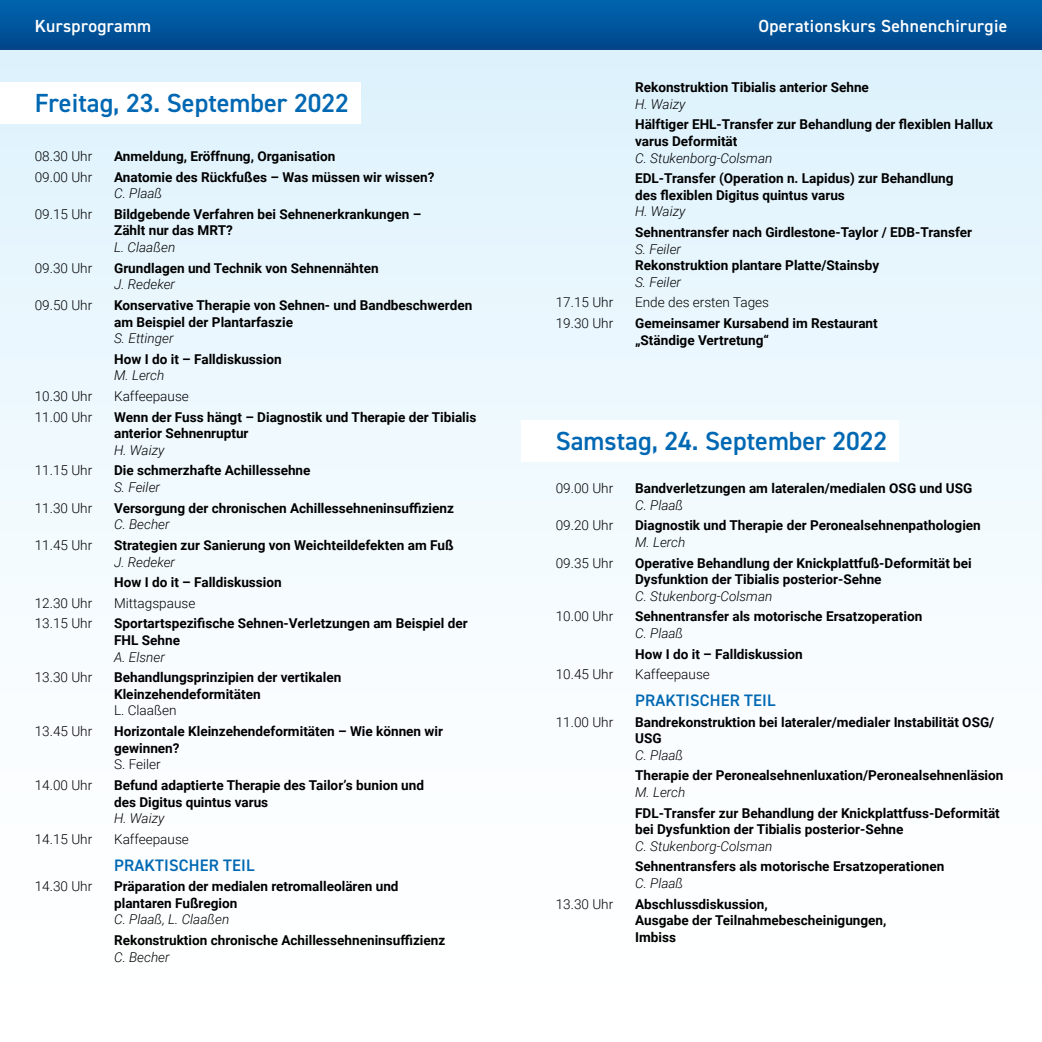
<style>
.page{position:relative;width:1042px;height:1042px;background:#fff}
.page>*{position:absolute;margin:0;border:0;box-sizing:border-box;transform-origin:0 0}
.t1{font:600 26.25px "DIN2014";color:#0068b3}
.t2{font:600 17.5px "DIN2014";letter-spacing:.02em;color:#fff}
.t3{font:600 16.62px "DIN2014";letter-spacing:.01em;color:#0068b3}
.t4{font:700 13.65px/16.6px "Roboto";color:#000}
.t5{font:300 13.65px "Roboto";color:#000}
.t6{font:italic 300 13.65px "Roboto";color:#000}
</style>
<div class="page">
<div style="left:0;top:50px;width:1042px;height:992px;background:linear-gradient(to bottom,#dff3fd,#fff)"></div>
<div style="left:507px;top:0;width:535px;height:50px;background:linear-gradient(to bottom,#0066af,#01458a)"></div>
<div style="left:0;top:0;width:521px;height:50px;background:linear-gradient(to bottom,#0066af,#01458a)"></div>
<div style="left:0;top:82px;width:360px;height:42px;background:#fff"></div>
<div style="left:521px;top:420px;width:378px;height:42px;background:#fff"></div>
<p class="t2" style="left:35px;top:14px;width:118px">Kursprogramm</p>
<p class="t2" style="left:758px;top:14px;width:250px">Operationskurs Sehnenchirurgie</p>
<h1 class="t1" style="left:35px;top:85px;width:316px">Freitag, 23. September 2022</h1>
<p class="t5" style="left:35px;top:147px;width:59px">08.30 Uhr</p>
<p class="t4" style="left:114px;top:147px;width:223px">Anmeldung, Eröffnung, Organisation</p>
<p class="t5" style="left:35px;top:167px;width:59px">09.00 Uhr</p>
<p class="t4" style="left:114px;top:168px;width:322px">Anatomie des Rückfußes – Was müssen wir wissen?</p>
<p class="t6" style="left:114px;top:184px;width:50px">C. Plaaß</p>
<p class="t5" style="left:35px;top:204px;width:59px">09.15 Uhr</p>
<p class="t4" style="left:114px;top:205px;width:309px">Bildgebende Verfahren bei Sehnenerkrankungen –<br>Zählt nur das MRT?</p>
<p class="t6" style="left:114px;top:238px;width:63px">L. Claaßen</p>
<p class="t5" style="left:35px;top:258px;width:59px">09.30 Uhr</p>
<p class="t4" style="left:114px;top:259px;width:266px">Grundlagen und Technik von Sehnennähten</p>
<p class="t6" style="left:114px;top:275px;width:63px">J. Redeker</p>
<p class="t5" style="left:35px;top:295px;width:59px">09.50 Uhr</p>
<p class="t4" style="left:114px;top:296px;width:360px">Konservative Therapie von Sehnen- und Bandbeschwerden am Beispiel der Plantarfaszie</p>
<p class="t6" style="left:114px;top:329px;width:61px">S. Ettinger</p>
<p class="t4" style="left:114px;top:350px;width:169px">How I do it – Falldiskussion</p>
<p class="t6" style="left:114px;top:366px;width:52px">M. Lerch</p>
<p class="t5" style="left:35px;top:386px;width:59px">10.30 Uhr</p>
<p class="t5" style="left:114px;top:386px;width:76px">Kaffeepause</p>
<p class="t5" style="left:35px;top:407px;width:59px">11.00 Uhr</p>
<p class="t4" style="left:114px;top:408px;width:364px">Wenn der Fuss hängt – Diagnostik und Therapie der Tibialis anterior Sehnenruptur</p>
<p class="t6" style="left:114px;top:440px;width:52px">H. Waizy</p>
<p class="t5" style="left:35px;top:461px;width:59px">11.15 Uhr</p>
<p class="t4" style="left:114px;top:462px;width:198px">Die schmerzhafte Achillessehne</p>
<p class="t6" style="left:114px;top:478px;width:47px">S. Feiler</p>
<p class="t5" style="left:35px;top:498px;width:59px">11.30 Uhr</p>
<p class="t4" style="left:114px;top:499px;width:341px">Versorgung der chronischen Achillessehneninsuffizienz</p>
<p class="t6" style="left:114px;top:515px;width:57px">C. Becher</p>
<p class="t5" style="left:35px;top:535px;width:59px">11.45 Uhr</p>
<p class="t4" style="left:114px;top:536px;width:341px">Strategien zur Sanierung von Weichteildefekten am Fuß</p>
<p class="t6" style="left:114px;top:552px;width:63px">J. Redeker</p>
<p class="t4" style="left:114px;top:573px;width:169px">How I do it – Falldiskussion</p>
<p class="t5" style="left:35px;top:593px;width:59px">12.30 Uhr</p>
<p class="t5" style="left:114px;top:593px;width:83px">Mittagspause</p>
<p class="t5" style="left:35px;top:614px;width:59px">13.15 Uhr</p>
<p class="t4" style="left:114px;top:614px;width:355px">Sportartspezifische Sehnen-Verletzungen am Beispiel der<br>FHL Sehne</p>
<p class="t6" style="left:114px;top:647px;width:52px">A. Elsner</p>
<p class="t5" style="left:35px;top:668px;width:59px">13.30 Uhr</p>
<p class="t4" style="left:114px;top:668px;width:229px">Behandlungsprinzipien der vertikalen<br>Kleinzehendeformitäten</p>
<p class="t5" style="left:114px;top:701px;width:64px">L. Claaßen</p>
<p class="t5" style="left:35px;top:721px;width:59px">13.45 Uhr</p>
<p class="t4" style="left:114px;top:722px;width:330px">Horizontale Kleinzehendeformitäten – Wie können wir gewinnen?</p>
<p class="t5" style="left:114px;top:755px;width:48px">S. Feiler</p>
<p class="t5" style="left:35px;top:775px;width:59px">14.00 Uhr</p>
<p class="t4" style="left:114px;top:776px;width:311px">Befund adaptierte Therapie des Tailorʼs bunion und des Digitus quintus varus</p>
<p class="t6" style="left:114px;top:809px;width:52px">H. Waizy</p>
<p class="t5" style="left:35px;top:829px;width:59px">14.15 Uhr</p>
<p class="t5" style="left:114px;top:829px;width:76px">Kaffeepause</p>
<p class="t3" style="left:114px;top:854px;width:142px">PRAKTISCHER TEIL</p>
<p class="t5" style="left:35px;top:876px;width:59px">14.30 Uhr</p>
<p class="t4" style="left:114px;top:877px;width:286px">Präparation der medialen retromalleolären und plantaren Fußregion</p>
<p class="t6" style="left:114px;top:910px;width:117px">C. Plaaß, L. Claaßen</p>
<p class="t4" style="left:114px;top:931px;width:333px">Rekonstruktion chronische Achillessehneninsuffizienz</p>
<p class="t6" style="left:114px;top:947px;width:57px">C. Becher</p>
<p class="t4" style="left:635px;top:78px;width:235px">Rekonstruktion Tibialis anterior Sehne</p>
<p class="t6" style="left:635px;top:94px;width:52px">H. Waizy</p>
<p class="t4" style="left:635px;top:116px;width:359px">Hälftiger EHL-Transfer zur Behandlung der flexiblen Hallux varus Deformität</p>
<p class="t6" style="left:635px;top:148px;width:139px">C. Stukenborg-Colsman</p>
<p class="t4" style="left:635px;top:169px;width:320px">EDL-Transfer (Operation n. Lapidus) zur Behandlung des flexiblen Digitus quintus varus</p>
<p class="t6" style="left:635px;top:202px;width:52px">H. Waizy</p>
<p class="t4" style="left:635px;top:223px;width:338px">Sehnentransfer nach Girdlestone-Taylor / EDB-Transfer</p>
<p class="t6" style="left:635px;top:239px;width:47px">S. Feiler</p>
<p class="t4" style="left:635px;top:257px;width:246px">Rekonstruktion plantare Platte/Stainsby</p>
<p class="t6" style="left:635px;top:272px;width:47px">S. Feiler</p>
<p class="t5" style="left:556px;top:293px;width:59px">17.15 Uhr</p>
<p class="t5" style="left:635px;top:293px;width:136px">Ende des ersten Tages</p>
<p class="t5" style="left:556px;top:314px;width:59px">19.30 Uhr</p>
<p class="t4" style="left:635px;top:314px;width:244px">Gemeinsamer Kursabend im Restaurant „Ständige Vertretung“</p>
<h1 class="t1" style="left:556px;top:424px;width:333px">Samstag, 24. September 2022</h1>
<p class="t5" style="left:556px;top:479px;width:59px">09.00 Uhr</p>
<p class="t4" style="left:635px;top:479px;width:339px">Bandverletzungen am lateralen/medialen OSG und USG</p>
<p class="t6" style="left:635px;top:495px;width:50px">C. Plaaß</p>
<p class="t5" style="left:556px;top:516px;width:59px">09.20 Uhr</p>
<p class="t4" style="left:635px;top:516px;width:347px">Diagnostik und Therapie der Peronealsehnenpathologien</p>
<p class="t6" style="left:635px;top:532px;width:52px">M. Lerch</p>
<p class="t5" style="left:556px;top:553px;width:59px">09.35 Uhr</p>
<p class="t4" style="left:635px;top:554px;width:338px">Operative Behandlung der Knickplattfuß-Deformität bei<br>Dysfunktion der Tibialis posterior-Sehne</p>
<p class="t6" style="left:635px;top:586px;width:139px">C. Stukenborg-Colsman</p>
<p class="t5" style="left:556px;top:607px;width:59px">10.00 Uhr</p>
<p class="t4" style="left:635px;top:608px;width:289px">Sehnentransfer als motorische Ersatzoperation</p>
<p class="t6" style="left:635px;top:623px;width:50px">C. Plaaß</p>
<p class="t4" style="left:635px;top:645px;width:169px">How I do it – Falldiskussion</p>
<p class="t5" style="left:556px;top:665px;width:59px">10.45 Uhr</p>
<p class="t5" style="left:635px;top:665px;width:76px">Kaffeepause</p>
<p class="t3" style="left:635px;top:689px;width:142px">PRAKTISCHER TEIL</p>
<p class="t5" style="left:556px;top:712px;width:59px">11.00 Uhr</p>
<p class="t4" style="left:635px;top:713px;width:361px">Bandrekonstruktion bei lateraler/medialer Instabilität OSG/<br>USG</p>
<p class="t6" style="left:635px;top:745px;width:50px">C. Plaaß</p>
<p class="t4" style="left:635px;top:767px;width:370px">Therapie der Peronealsehnenluxation/Peronealsehnenläsion</p>
<p class="t6" style="left:635px;top:782px;width:52px">M. Lerch</p>
<p class="t4" style="left:635px;top:804px;width:366px">FDL-Transfer zur Behandlung der Knickplattfuss-Deformität bei Dysfunktion der Tibialis posterior-Sehne</p>
<p class="t6" style="left:635px;top:836px;width:139px">C. Stukenborg-Colsman</p>
<p class="t4" style="left:635px;top:858px;width:311px">Sehnentransfers als motorische Ersatzoperationen</p>
<p class="t6" style="left:635px;top:873px;width:50px">C. Plaaß</p>
<p class="t5" style="left:556px;top:894px;width:59px">13.30 Uhr</p>
<p class="t4" style="left:635px;top:895px;width:253px">Abschlussdiskussion,<br>Ausgabe der Teilnahmebescheinigungen,<br>Imbiss</p>
</div>
